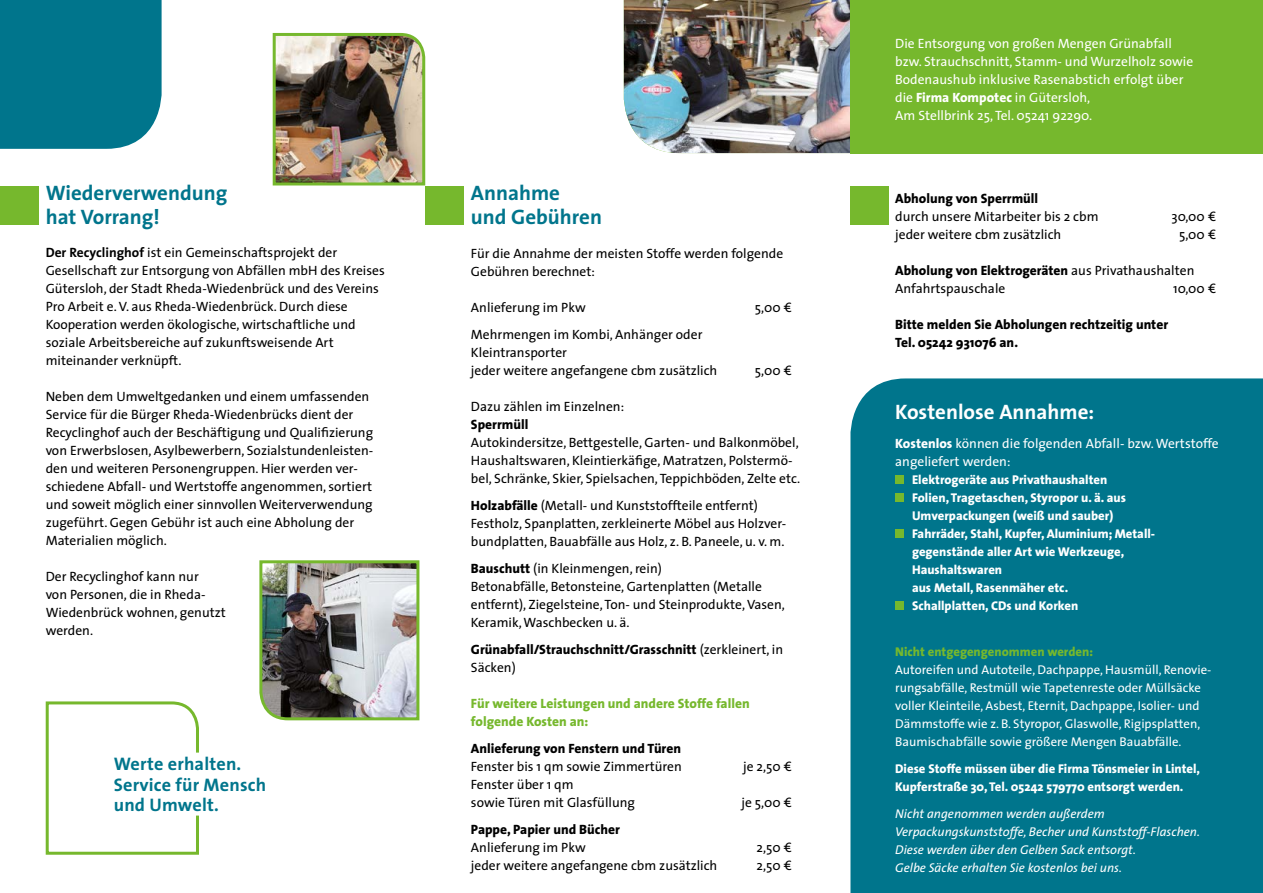
<style>
.page{position:relative;width:1263px;height:893px;background:#fff}
.page>*{position:absolute;margin:0;border:0;box-sizing:border-box;transform-origin:0 0}
.t1{font:700 21px/24px "The Sans";color:#00758c}
.t2{font:700 21px "The Sans";color:#fff}
.t3{font:700 18.3px/20.5px "The Sans";letter-spacing:.01em;color:#00758c}
.t4{font:13.5px/18px "The Sans";color:#000}
.t5{font:13.5px/18px "The Sans";color:#fff}
.t6{font:800 13.5px/18px "The Sans";color:#000}
.t7{font:800 13.5px/18px "The Sans";color:#76b82d}
.t8{font:800 12.75px/18px "The Sans";color:#fff}
.t9{font:12.75px/18px "The Sans";color:#fff}
.t10{font:italic 12.75px/18px "The Sans";color:#fff}
.t11{font:800 12.75px "The Sans";color:#76b82d}
.s1{font-weight:700}
.s2{font-family:"Meta"}
.s3{font-weight:800}
.s4{font-weight:400}
</style>
<div class="page">
<div style="left:850px;top:378px;width:413px;height:515px;background:#00758c"></div>
<img style="left:624px;top:0;width:226px;height:153px">
<div style="left:850px;top:0;width:413px;height:153px;background:#76b82d"></div>
<div style="left:0;top:0;width:162px;height:149px;background:#00758c"></div>
<div style="left:895px;top:475px;width:9px;height:9px;background:#76b82d"></div>
<div style="left:895px;top:493px;width:9px;height:9px;background:#76b82d"></div>
<div style="left:895px;top:529px;width:9px;height:9px;background:#76b82d"></div>
<div style="left:895px;top:601px;width:9px;height:9px;background:#76b82d"></div>
<img style="left:272px;top:33px;width:154px;height:153px">
<div style="left:0;top:186px;width:38px;height:39px;background:#76b82d"></div>
<div style="left:425px;top:186px;width:38px;height:38px;background:#76b82d"></div>
<div style="left:850px;top:186px;width:39px;height:38px;background:#76b82d"></div>
<img style="left:259px;top:560px;width:161px;height:161px">
<svg style="left:45px;top:701px;width:154px;height:154px"></svg>
<h1 class="t1" style="left:46px;top:181px;width:183px">Wiederverwendung hat Vorrang!</h1>
<p class="t4" style="left:46px;top:243px;width:341px"><span class="s1">Der Recyclinghof</span> ist ein Gemeinschaftsprojekt der Gesellschaft zur Entsorgung von Abfällen mbH des Kreises Gütersloh, der Stadt Rheda-Wiedenbrück und des Vereins Pro Arbeit e. V. aus Rheda-Wiedenbrück. Durch diese Kooperation werden ökologische, wirtschaftliche und soziale Arbeitsbereiche auf zukunftsweisende Art miteinander verknüpft.</p>
<p class="t4" style="left:46px;top:387px;width:329px">Neben dem Umweltgedanken und einem umfassenden Service für die Bürger Rheda-Wiedenbrücks dient der Recyclinghof auch der Beschäftigung und Qualifizierung von Erwerbslosen, Asylbewerbern, Sozialstundenleisten&shy;den und weiteren Personengruppen. Hier werden ver&shy;schiedene Abfall- und Wertstoffe angenommen, sortiert und soweit möglich einer sinnvollen Weiterverwendung zugeführt. Gegen Gebühr ist auch eine Abholung der Materialien möglich.</p>
<p class="t4" style="left:46px;top:567px;width:182px">Der Recyclinghof kann nur<br>von Personen, die in Rheda-<br>Wiedenbrück wohnen, genutzt werden.</p>
<h2 class="t3" style="left:114px;top:753px;width:154px">Werte erhalten.<br>Service für Mensch und Umwelt.</h2>
<h1 class="t1" style="left:471px;top:181px;width:133px">Annahme<br>und Gebühren</h1>
<p class="t4" style="left:471px;top:244px;width:314px">Für die Annahme der meisten Stoffe werden folgende<br>Gebühren berechnet:</p>
<p class="t4" style="left:471px;top:298px;width:116px">Anlieferung im Pkw</p>
<p class="t4" style="left:755px;top:298px;width:39px">5,00 <span class="s2">¤</span></p>
<p class="t4" style="left:471px;top:325px;width:248px">Mehrmengen im Kombi, Anhänger oder<br>Kleintransporter<br>jeder weitere angefangene cbm zusätzlich</p>
<p class="t4" style="left:755px;top:361px;width:39px">5,00 <span class="s2">¤</span></p>
<p class="t4" style="left:471px;top:397px;width:155px">Dazu zählen im Einzelnen:</p>
<p class="t6" style="left:471px;top:415px;width:59px">Sperrmüll</p>
<p class="t4" style="left:471px;top:433px;width:331px">Autokindersitze, Bettgestelle, Garten- und Balkonmöbel,<br>Haushaltswaren, Kleintierkäfige, Matratzen, Polstermö&shy;bel, Schränke, Skier, Spielsachen, Teppichböden, Zelte etc.</p>
<p class="t4" style="left:471px;top:496px;width:317px"><span class="s3">Holzabfälle</span> (Metall- und Kunststoffteile entfernt)<br>Festholz, Spanplatten, zerkleinerte Möbel aus Holzver&shy;bundplatten, Bauabfälle aus Holz, z. B. Paneele, u. v. m.</p>
<p class="t4" style="left:471px;top:559px;width:315px"><span class="s3">Bauschutt</span> (in Kleinmengen, rein)<br>Betonabfälle, Betonsteine, Gartenplatten (Metalle entfernt), Ziegelsteine, Ton- und Steinprodukte, Vasen, Keramik, Waschbecken u. ä.</p>
<p class="t6" style="left:471px;top:640px;width:314px">Grünabfall/Strauchschnitt/Grasschnitt <span class="s4">(zerkleinert, in<br>Säcken)</span></p>
<p class="t7" style="left:471px;top:694px;width:280px">Für weitere Leistungen und andere Stoffe fallen folgende Kosten an:</p>
<p class="t6" style="left:471px;top:739px;width:212px">Anlieferung von Fenstern und Türen</p>
<p class="t4" style="left:471px;top:757px;width:212px">Fenster bis 1 qm sowie Zimmertüren</p>
<p class="t4" style="left:743px;top:757px;width:50px">je 2,50 <span class="s2">¤</span></p>
<p class="t4" style="left:471px;top:775px;width:166px">Fenster über 1 qm<br>sowie Türen mit Glasfüllung</p>
<p class="t4" style="left:741px;top:793px;width:52px">je 5,00 <span class="s2">¤</span></p>
<p class="t6" style="left:471px;top:820px;width:150px">Pappe, Papier und Bücher</p>
<p class="t4" style="left:471px;top:838px;width:116px">Anlieferung im Pkw</p>
<p class="t4" style="left:756px;top:838px;width:37px">2,50 <span class="s2">¤</span></p>
<p class="t4" style="left:471px;top:856px;width:248px">jeder weitere angefangene cbm zusätzlich</p>
<p class="t4" style="left:756px;top:856px;width:37px">2,50 <span class="s2">¤</span></p>
<p class="t5" style="left:895px;top:34px;width:300px">Die Entsorgung von großen Mengen Grünabfall bzw. Strauchschnitt, Stamm- und Wurzelholz sowie Bodenaushub inklusive Rasenabstich erfolgt über die <span class="s3">Firma Kompotec</span> in Gütersloh,<br>Am Stellbrink 25, Tel. 05241 92290.</p>
<p class="t6" style="left:895px;top:189px;width:144px">Abholung von Sperrmüll</p>
<p class="t4" style="left:895px;top:207px;width:205px">durch unsere Mitarbeiter bis 2 cbm</p>
<p class="t4" style="left:1171px;top:207px;width:46px">30,00 <span class="s2">¤</span></p>
<p class="t4" style="left:895px;top:225px;width:168px">jeder weitere cbm zusätzlich</p>
<p class="t4" style="left:1179px;top:225px;width:39px">5,00 <span class="s2">¤</span></p>
<p class="t4" style="left:895px;top:261px;width:301px"><span class="s3">Abholung von Elektrogeräten</span> aus Privathaushalten<br>Anfahrtspauschale</p>
<p class="t4" style="left:1173px;top:279px;width:45px">10,00 <span class="s2">¤</span></p>
<p class="t6" style="left:895px;top:315px;width:274px">Bitte melden Sie Abholungen rechtzeitig unter<br>Tel. 05242 931076 an.</p>
<h1 class="t2" style="left:895px;top:394px;width:201px">Kostenlose Annahme:</h1>
<p class="t5" style="left:895px;top:434px;width:325px"><span class="s3">Kostenlos</span> können die folgenden Abfall- bzw. Wertstoffe angeliefert werden:</p>
<p class="t8" style="left:912px;top:470px;width:245px">Elektrogeräte aus Privathaushalten<br>Folien, Tragetaschen, Styropor u. ä. aus Umverpackungen (weiß und sauber)<br>Fahrräder, Stahl, Kupfer, Aluminium; Metall&shy;gegenstände aller Art wie Werkzeuge, Haushaltswaren<br>aus Metall, Rasenmäher etc.<br>Schallplatten, CDs und Korken</p>
<p class="t11" style="left:895px;top:640px;width:199px">Nicht entgegengenommen werden:</p>
<p class="t9" style="left:895px;top:660px;width:318px">Autoreifen und Autoteile, Dachpappe, Hausmüll, Renovie&shy;rungsabfälle, Restmüll wie Tapetenreste oder Müllsäcke voller Kleinteile, Asbest, Eternit, Dachpappe, Isolier- und Dämmstoffe wie z. B. Styropor, Glaswolle, Rigipsplatten, Baumischabfälle sowie größere Mengen Bauabfälle.</p>
<p class="t8" style="left:895px;top:759px;width:306px">Diese Stoffe müssen über die Firma Tönsmeier in Lintel,<br>Kupferstraße 30, Tel. 05242 579770 entsorgt werden.</p>
<p class="t10" style="left:895px;top:804px;width:306px">Nicht angenommen werden außerdem Verpackungskunststoffe, Becher und Kunststoff-Flaschen.<br>Diese werden über den Gelben Sack entsorgt.<br>Gelbe Säcke erhalten Sie kostenlos bei uns.</p>
</div>
